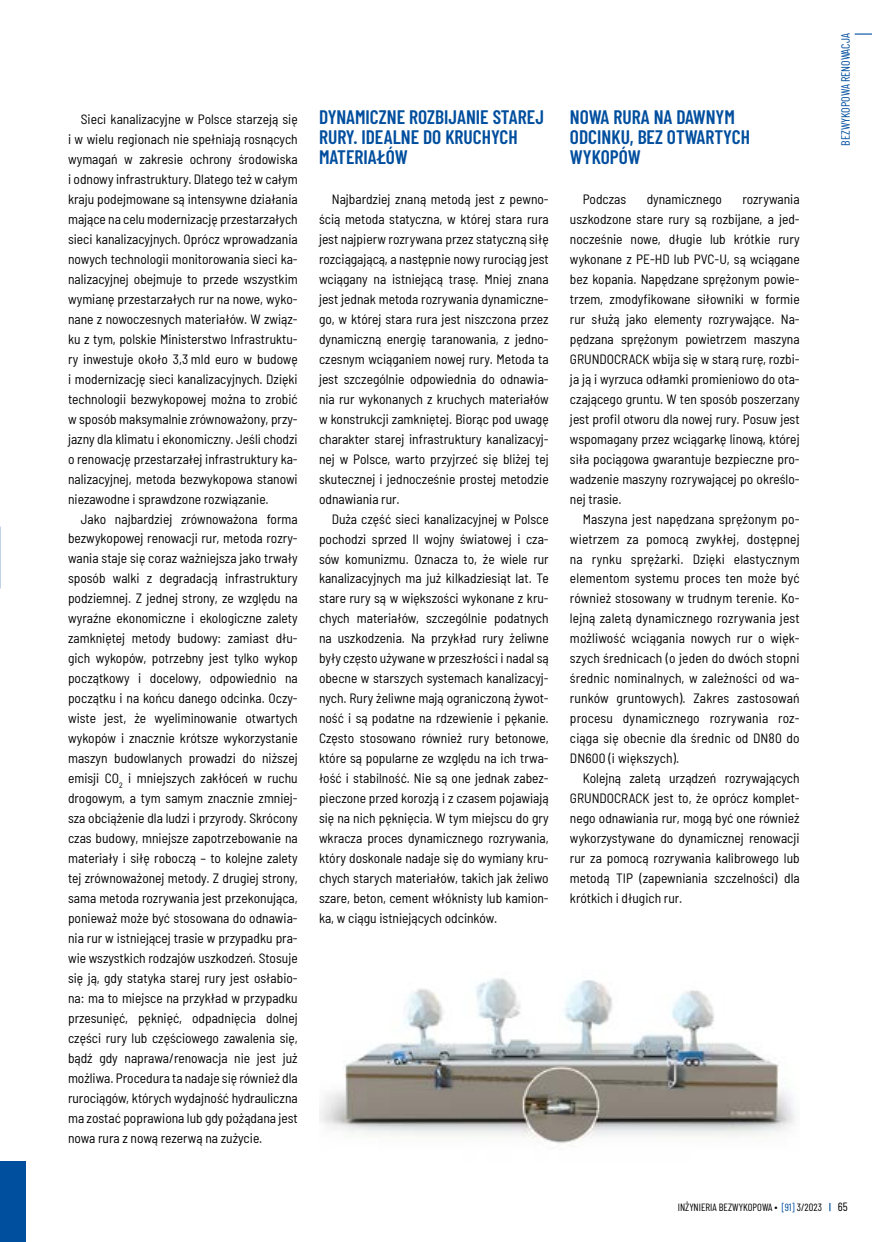
<style>
.page{position:relative;width:872px;height:1242px;background:#fff}
.page>*{position:absolute;margin:0;border:0;box-sizing:border-box;transform-origin:0 0}
.t1{font:600 19.5px/20px "Barlow Condensed";color:#004e9e}
.t2{font:semi-condensed 13.5px/20px "Barlow";color:#000;text-align:justify}
.t3{font:12px "Barlow Condensed";color:#004e9e}
.t4{font:12px "Barlow Condensed";color:#000}
.t5{font:10.5px "Barlow Condensed";color:#000}
.s1{color:#004e9e}
</style>
<div class="page">
<div style="left:0;top:1161px;width:26px;height:81px;background:#004e9e"></div>
<svg style="left:854px;top:33px;width:18px;height:2px"></svg>
<img style="left:319px;top:978px;width:476px;height:168px">
<p class="t2" style="left:68px;top:108px;width:231px;text-indent:13px">Sieci kanalizacyjne w Polsce starzeją się i w wielu regionach nie spełniają rosnących wymagań w zakresie ochrony środowiska i odnowy infrastruktury. Dlatego też w całym kraju podejmowane są intensywne działania mające na celu modernizację przestarzałych sieci kanalizacyjnych. Oprócz wprowadzania nowych technologii monitorowania sieci ka&shy;nalizacyjnej obejmuje to przede wszystkim wymianę przestarzałych rur na nowe, wyko&shy;nane z nowoczesnych materiałów. W związ&shy;ku z tym, polskie Ministerstwo Infrastruktu&shy;ry inwestuje około 3,3 mld euro w budowę i modernizację sieci kanalizacyjnych. Dzięki technologii bezwykopowej można to zrobić w sposób maksymalnie zrównoważony, przy&shy;jazny dla klimatu i ekonomiczny. Jeśli chodzi o renowację przestarzałej infrastruktury ka&shy;nalizacyjnej, metoda bezwykopowa stanowi niezawodne i sprawdzone rozwiązanie.</p>
<p class="t2" style="left:68px;top:508px;width:231px;text-indent:13px">Jako najbardziej zrównoważona forma bezwykopowej renowacji rur, metoda rozry&shy;wania staje się coraz ważniejsza jako trwały sposób walki z degradacją infrastruktury podziemnej. Z jednej strony, ze względu na wyraźne ekonomiczne i ekologiczne zalety zamkniętej metody budowy: zamiast dłu&shy;gich wykopów, potrzebny jest tylko wykop początkowy i docelowy, odpowiednio na początku i na końcu danego odcinka. Oczy&shy;wiste jest, że wyeliminowanie otwartych wykopów i znacznie krótsze wykorzystanie maszyn budowlanych prowadzi do niższej emisji CO<sub>2</sub> i mniejszych zakłóceń w ruchu drogowym, a tym samym znacznie zmniej&shy;sza obciążenie dla ludzi i przyrody. Skrócony czas budowy, mniejsze zapotrzebowanie na materiały i siłę roboczą – to kolejne zalety tej zrównoważonej metody. Z drugiej strony, sama metoda rozrywania jest przekonująca, ponieważ może być stosowana do odnawia&shy;nia rur w istniejącej trasie w przypadku pra&shy;wie wszystkich rodzajów uszkodzeń. Stosuje się ją, gdy statyka starej rury jest osłabio&shy;na: ma to miejsce na przykład w przypadku przesunięć, pęknięć, odpadnięcia dolnej części rury lub częściowego zawalenia się, bądź gdy naprawa/renowacja nie jest już możliwa. Procedura ta nadaje się również dla rurociągów, których wydajność hydrauliczna ma zostać poprawiona lub gdy pożądana jest nowa rura z nową rezerwą na zużycie.</p>
<h1 class="t1" style="left:319px;top:105px;width:227px">DYNAMICZNE ROZBIJANIE STAREJ<br>RURY. IDEALNE DO KRUCHYCH<br>MATERIAŁÓW</h1>
<p class="t2" style="left:319px;top:188px;width:231px;text-indent:13px">Najbardziej znaną metodą jest z pewno&shy;ścią metoda statyczna, w której stara rura jest najpierw rozrywana przez statyczną siłę rozciągającą, a następnie nowy rurociąg jest wciągany na istniejącą trasę. Mniej znana jest jednak metoda rozrywania dynamiczne&shy;go, w której stara rura jest niszczona przez dynamiczną energię taranowania, z jedno&shy;czesnym wciąganiem nowej rury. Metoda ta jest szczególnie odpowiednia do odnawia&shy;nia rur wykonanych z kruchych materiałów w konstrukcji zamkniętej. Biorąc pod uwagę charakter starej infrastruktury kanalizacyj&shy;nej w Polsce, warto przyjrzeć się bliżej tej skutecznej i jednocześnie prostej metodzie odnawiania rur.</p>
<p class="t2" style="left:319px;top:508px;width:231px;text-indent:13px">Duża część sieci kanalizacyjnej w Polsce pochodzi sprzed II wojny światowej i cza&shy;sów komunizmu. Oznacza to, że wiele rur kanalizacyjnych ma już kilkadziesiąt lat. Te stare rury są w większości wykonane z kru&shy;chych materiałów, szczególnie podatnych na uszkodzenia. Na przykład rury żeliwne były często używane w przeszłości i nadal są obecne w starszych systemach kanalizacyj&shy;nych. Rury żeliwne mają ograniczoną żywot&shy;ność i są podatne na rdzewienie i pękanie.<br>Często stosowano również rury betonowe, które są popularne ze względu na ich trwa&shy;łość i stabilność. Nie są one jednak zabez&shy;pieczone przed korozją i z czasem pojawiają się na nich pęknięcia. W tym miejscu do gry wkracza proces dynamicznego rozrywania, który doskonale nadaje się do wymiany kru&shy;chych starych materiałów, takich jak żeliwo szare, beton, cement włóknisty lub kamion&shy;ka, w ciągu istniejących odcinków.</p>
<h1 class="t1" style="left:570px;top:105px;width:181px">NOWA RURA NA DAWNYM<br>ODCINKU, BEZ OTWARTYCH<br>WYKOPÓW</h1>
<p class="t2" style="left:583px;top:188px;width:45px">Podczas</p>
<p class="t2" style="left:646px;top:188px;width:77px">dynamicznego</p>
<p class="t2" style="left:570px;top:188px;width:231px;text-indent:172px">rozrywania uszkodzone stare rury są rozbijane, a jed&shy;nocześnie nowe, długie lub krótkie rury wykonane z PE-HD lub PVC-U, są wciągane bez kopania. Napędzane sprężonym powie&shy;trzem, zmodyfikowane siłowniki w formie rur służą jako elementy rozrywające. Na&shy;pędzana sprężonym powietrzem maszyna GRUNDOCRACK wbija się w starą rurę, rozbi&shy;ja ją i wyrzuca odłamki promieniowo do ota&shy;czającego gruntu. W ten sposób poszerzany jest profil otworu dla nowej rury. Posuw jest wspomagany przez wciągarkę linową, której siła pociągowa gwarantuje bezpieczne pro&shy;wadzenie maszyny rozrywającej po określo&shy;nej trasie.</p>
<p class="t2" style="left:570px;top:508px;width:231px;text-indent:13px">Maszyna jest napędzana sprężonym po&shy;wietrzem za pomocą zwykłej, dostępnej na rynku sprężarki. Dzięki elastycznym elementom systemu proces ten może być również stosowany w trudnym terenie. Ko&shy;lejną zaletą dynamicznego rozrywania jest możliwość wciągania nowych rur o więk&shy;szych średnicach (o jeden do dwóch stopni średnic nominalnych, w zależności od wa&shy;runków gruntowych). Zakres zastosowań procesu dynamicznego rozrywania roz&shy;ciąga się obecnie dla średnic od DN80 do DN600 (i większych).</p>
<p class="t2" style="left:570px;top:767px;width:231px;text-indent:13px">Kolejną zaletą urządzeń rozrywających GRUNDOCRACK jest to, że oprócz komplet&shy;nego odnawiania rur, mogą być one również wykorzystywane do dynamicznej renowacji rur za pomocą rozrywania kalibrowego lub metodą TIP (zapewniania szczelności) dla krótkich i długich rur.</p>
<p class="t3" style="left:837px;top:146px;width:114px;rotate:-90deg">BEZWYKOPOWA RENOWACJA</p>
<p class="t5" style="left:678px;top:1199px;width:146px">INŻYNIERIA BEZWYKOPOWA ∙ <span class="s1">[91]</span> 3/2023</p>
<p class="t4" style="left:837px;top:1198px;width:11px">65</p>
</div>
